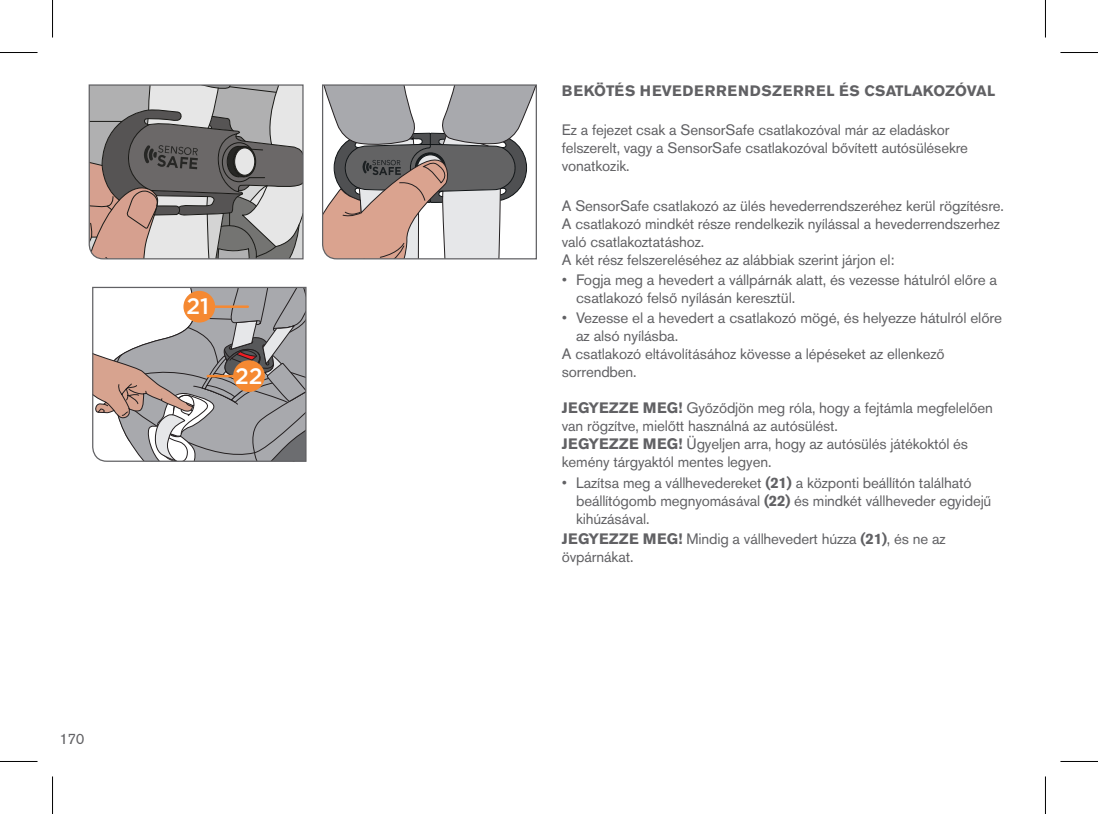
<style>
.page{position:relative;width:1098px;height:814px;background:#fff}
.page>*{position:absolute;margin:0;border:0;box-sizing:border-box;transform-origin:0 0}
.t1{font:500 22.25px "Gotham";color:#fff}
.t2{font:15px/18px "Akzidenz Grotesk Pro";letter-spacing:-.01em;color:#616164}
.t3{font:700 15px "Akzidenz Grotesk Pro";letter-spacing:.05em;color:#616164}
.s1{font-family:"Arial"}
.s2{font-weight:700}
</style>
<div class="page">
<svg style="left:322px;top:84px;width:215px;height:176px"></svg>
<svg style="left:88px;top:84px;width:216px;height:176px;background:#9e9896"></svg>
<svg style="left:92px;top:286px;width:215px;height:176px"></svg>
<hr style="left:208px;top:375px;width:34px;height:2px;background:#f58932">
<hr style="left:213px;top:305px;width:35px;height:3px;background:#f58932">
<div style="left:183px;top:291px;width:32px;height:31px;background:#f58932;border-radius:50%"></div>
<div style="left:233px;top:360px;width:32px;height:32px;background:#f58932;border-radius:50%"></div>
<hr style="left:0;top:52px;width:38px;height:1px;background:#000">
<hr style="left:1060px;top:52px;width:37px;height:1px;background:#000">
<hr style="left:0;top:761px;width:38px;height:1px;background:#000">
<hr style="left:1060px;top:761px;width:37px;height:1px;background:#000">
<hr style="left:52px;top:0;width:1px;height:38px;background:#000">
<hr style="left:52px;top:776px;width:1px;height:38px;background:#000">
<hr style="left:1044px;top:0;width:1px;height:38px;background:#000">
<hr style="left:1044px;top:776px;width:1px;height:38px;background:#000">
<h1 class="t1" style="left:186px;top:292px;width:24px">21</h1>
<h1 class="t1" style="left:235px;top:362px;width:29px">22</h1>
<p class="t2" style="left:59px;top:730px;width:27px">170</p>
<p class="t3" style="left:562px;top:81px;width:434px">BEKÖTÉS HEVEDERRENDSZERREL ÉS CSATLAKOZÓVAL</p>
<p class="t2" style="left:561px;top:121px;width:407px">Ez a fejezet csak a SensorSafe csatlakozóval már az eladáskor felszerelt, vagy a SensorSafe csatlakozóval bővített autósülésekre vonatkozik.</p>
<p class="t2" style="left:561px;top:197px;width:443px">A SensorSafe csatlakozó az ülés hevederrendszeréhez kerül rögzítésre.<br>A csatlakozó mindkét része rendelkezik nyílással a hevederrendszerhez való csatlakoztatáshoz.<br>A két rész felszereléséhez az alábbiak szerint járjon el:</p>
<p class="t2" style="left:576px;top:271px;width:422px;text-indent:-14px"><span class="s1">•</span> Fogja meg a hevedert a vállpárnák alatt, és vezesse hátulról előre a csatlakozó felső nyílásán keresztül.</p>
<p class="t2" style="left:561px;top:309px;width:441px"><span class="s1">•</span> Vezesse el a hevedert a csatlakozó mögé, és helyezze hátulról előre</p>
<p class="t2" style="left:576px;top:327px;width:104px">az alsó nyílásba.</p>
<p class="t2" style="left:561px;top:345px;width:384px">A csatlakozó eltávolításához kövesse a lépéseket az ellenkező</p>
<p class="t2" style="left:561px;top:363px;width:76px">sorrendben.</p>
<p class="t2" style="left:561px;top:399px;width:432px"><span class="s2">JEGYEZZE MEG!</span> Győződjön meg róla, hogy a fejtámla megfelelően van rögzítve, mielőtt használná az autósülést.<br><span class="s2">JEGYEZZE MEG!</span> Ügyeljen arra, hogy az autósülés játékoktól és kemény tárgyaktól mentes legyen.</p>
<p class="t2" style="left:576px;top:473px;width:417px;text-indent:-14px"><span class="s1">•</span> Lazítsa meg a vállhevedereket <span class="s2">(21)</span> a központi beállítón található beállítógomb megnyomásával <span class="s2">(22)</span> és mindkét vállheveder egyidejű kihúzásával.</p>
<p class="t2" style="left:561px;top:529px;width:385px"><span class="s2">JEGYEZZE MEG!</span> Mindig a vállhevedert húzza <span class="s2">(21)</span>, és ne az övpárnákat.</p>
</div>
